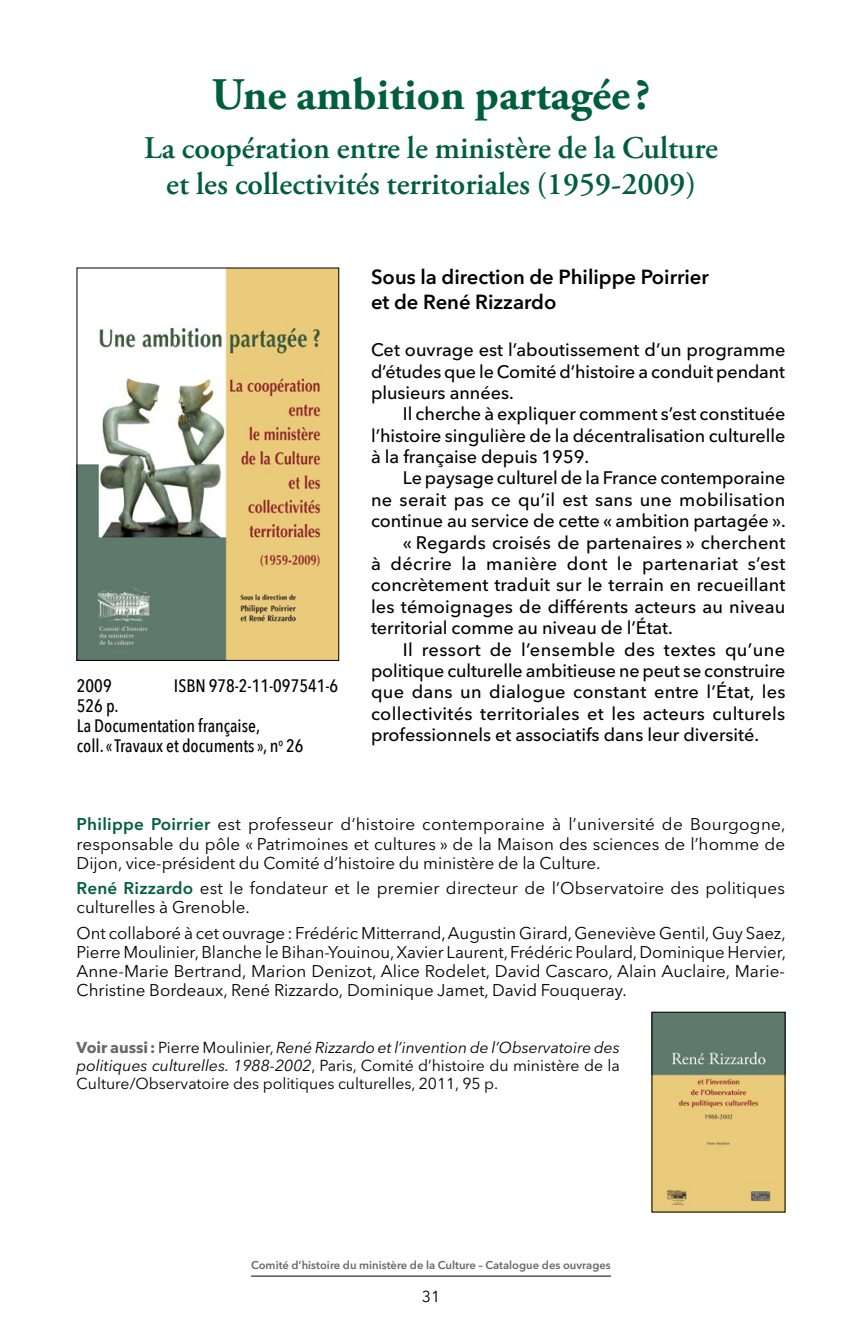
<style>
.page{position:relative;width:862px;height:1340px;background:#fff}
.page>*{position:absolute;margin:0;border:0;box-sizing:border-box;transform-origin:0 0}
._01-Titre{font:700 45px "Adobe Garamond Pro";color:#005f3b}
._01-Titre-2{font:600 31.5px/36px "Adobe Garamond Pro";color:#005f3b;text-align:center}
._02-Auteur{font:600 20.25px/24.8px "Avenir Next LT Pro";color:#000}
._03-Résumé{font:500 18px/21.4px "Avenir Next LT Pro";color:#000;text-align:justify}
._03-Résumé-Début{font:500 18px/21.4px "Avenir Next LT Pro";color:#000;text-align:justify}
._05-ref{font:500 18px "Avenir Next Condensed";color:#000}
._04-Auteurs_ref_suite{font:16.88px/19.1px "Avenir Next LT Pro";color:#000}
._04-Auteurs_réf{font:16.88px/19.1px "Avenir Next LT Pro";color:#000;text-align:justify}
._06-Voir_aussi{font:15.75px/18px "Avenir Next LT Pro";color:#000;text-align:justify}
.t1{font:600 11.25px "Avenir Next LT Pro";color:#686868}
.s1{font-weight:600;color:#005f3b}
.s2{font-weight:700;color:#686868}
.s3{font-style:italic}
</style>
<div class="page">
<hr style="left:251px;top:1275px;width:359px;height:1px;background:#000">
<img style="left:79px;top:270px;width:258px;height:388px">
<div style="left:77px;top:268px;width:262px;height:392px;border:1px solid #000"></div>
<img style="left:653px;top:1013px;width:129px;height:197px">
<p class="_01-Titre" style="left:211px;top:69px;width:440px">Une ambition partagée ?</p>
<p class="_01-Titre-2" style="left:144px;top:130px;width:575px">La coopération entre le ministère de la Culture et les collectivités territoriales (1959-2009)</p>
<p class="_05-ref" style="left:77px;top:674px;width:36px">2009</p>
<p class="_05-ref" style="left:174px;top:674px;width:166px">ISBN 978-2-11-097541-6</p>
<p class="_05-ref" style="left:77px;top:694px;width:43px">526 p.</p>
<p class="_05-ref" style="left:77px;top:715px;width:185px">La Documentation française,</p>
<p class="_05-ref" style="left:77px;top:735px;width:228px">coll. «Travaux et documents», n<sup>o</sup> 26</p>
<p class="_02-Auteur" style="left:371px;top:265px;width:339px">Sous la direction de Philippe Poirrier et de René Rizzardo</p>
<p class="_03-Résumé-Début" style="left:371px;top:339px;width:416px">Cet ouvrage est l’aboutissement d’un programme d’études que le Comité d’histoire a conduit pendant plusieurs années.</p>
<p class="_03-Résumé" style="left:371px;top:403px;width:416px;text-indent:32px">Il cherche à expliquer comment s’est constituée l’histoire singulière de la décentralisation culturelle à la française depuis 1959.</p>
<p class="_03-Résumé" style="left:371px;top:467px;width:416px;text-indent:32px">Le paysage culturel de la France contemporaine ne serait pas ce qu’il est sans une mobilisation continue au service de cette « ambition partagée ».</p>
<p class="_03-Résumé" style="left:371px;top:531px;width:416px;text-indent:32px">« Regards croisés de partenaires » cherchent à décrire la manière dont le partenariat s’est concrètement traduit sur le terrain en recueillant les témoignages de différents acteurs au niveau territorial comme au niveau de l’État.</p>
<p class="_03-Résumé" style="left:371px;top:638px;width:416px;text-indent:32px">Il ressort de l’ensemble des textes qu’une politique culturelle ambitieuse ne peut se construire que dans un dialogue constant entre l’État, les collectivités territoriales et les acteurs culturels professionnels et associatifs dans leur diversité.</p>
<p class="_04-Auteurs_réf" style="left:77px;top:815px;width:710px"><span class="s1">Philippe Poirrier</span> est professeur d’histoire contemporaine à l’université de Bourgogne, responsable du pôle « Patrimoines et cultures » de la Maison des sciences de l’homme de Dijon, vice-président du Comité d’histoire du ministère de la Culture.</p>
<p class="_04-Auteurs_ref_suite" style="left:77px;top:878px;width:709px"><span class="s1">René Rizzardo</span> est le fondateur et le premier directeur de l’Observatoire des politiques culturelles à Grenoble.</p>
<p class="_04-Auteurs_ref_suite" style="left:77px;top:923px;width:710px;text-align:justify">Ont collaboré à cet ouvrage: Frédéric Mitterrand, Augustin Girard, Geneviève Gentil, Guy Saez, Pierre Moulinier, Blanche le Bihan-Youinou, Xavier Laurent, Frédéric Poulard, Dominique Hervier, Anne-Marie Bertrand, Marion Denizot, Alice Rodelet, David Cascaro, Alain Auclaire, Marie-Christine Bordeaux, René Rizzardo, Dominique Jamet, David Fouqueray.</p>
<p class="_06-Voir_aussi" style="left:77px;top:1037px;width:544px"><span class="s2">Voir aussi:</span> Pierre Moulinier, <span class="s3">René Rizzardo et l’invention de l’Observatoire des politiques culturelles. 1988-2002</span>, Paris, Comité d’histoire du ministère de la Culture/Observatoire des politiques culturelles, 2011, 95 p.</p>
<p class="t1" style="left:251px;top:1258px;width:361px">Comité d’histoire du ministère de la Culture – Catalogue des ouvrages</p>
<p class="_06-Voir_aussi" style="left:421px;top:1287px;width:20px">31</p>
</div>
